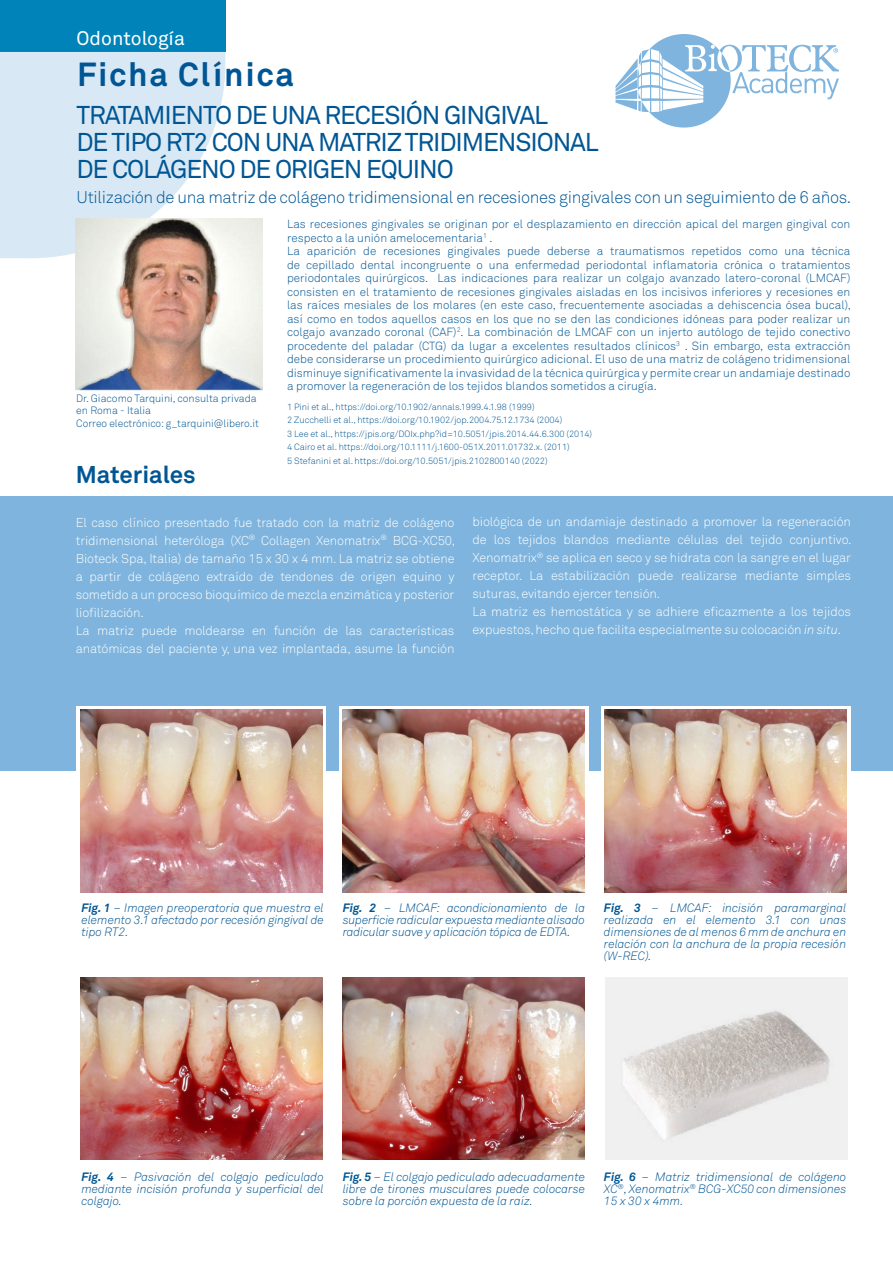
<style>
.page{position:relative;width:893px;height:1263px;background:#fff}
.page>*{position:absolute;margin:0;border:0;box-sizing:border-box;transform-origin:0 0}
.t1{font:700 33px "Akkurat Pro";letter-spacing:.05em;color:#005694}
.t2{font:25.5px/27px "Akkurat Pro";letter-spacing:-.045em;color:#005694}
.t3{font:700 24px "Akkurat Pro";color:#005694}
.t4{font:19.5px "Akkurat Pro";color:#fff}
.t5{font:16.8px "Akkurat Light Pro";letter-spacing:-.02em;color:#005694}
.t6{font:12.75px/18px "Akkurat Light Pro";letter-spacing:-.01em;color:#fff}
.t7{font:italic 12px/12px "Akkurat Light Pro";color:#005694;text-align:justify}
.t8{font:11.7px/13.5px "Akkurat Light Pro";color:#005694}
.t9{font:10.5px/12.6px "Akkurat Light Pro";color:#005694}
.t10{font:9px/13.5px "Akkurat Light Pro";color:#005694}
.s1{font-style:italic}
.s2{font-family:"Akkurat Pro";font-weight:700}
</style>
<div class="page">
<div style="left:0;top:0;width:225px;height:52px;background:#0083b9"></div>
<svg style="left:0;top:52px;width:225px;height:206px;background:#dbe9f4"></svg>
<div style="left:0;top:496px;width:893px;height:275px;background:#7eb4dd"></div>
<svg style="left:615px;top:34px;width:224px;height:94px"></svg>
<img style="left:80px;top:977px;width:242px;height:183px">
<img style="left:342px;top:977px;width:243px;height:183px">
<div style="left:605px;top:977px;width:242px;height:183px;background:#f0f0f0"></div>
<img style="left:623px;top:1010px;width:207px;height:129px">
<svg style="left:77px;top:706px;width:249px;height:187px;fill:#fff"></svg>
<div style="left:339px;top:706px;width:249px;height:190px;background:#fff"></div>
<div style="left:601px;top:706px;width:249px;height:190px;background:#fff"></div>
<img style="left:80px;top:709px;width:242px;height:183px">
<img style="left:342px;top:709px;width:243px;height:183px">
<img style="left:604px;top:709px;width:243px;height:183px">
<img style="left:75px;top:219px;width:187px;height:172px">
<h3 class="t4" style="left:77px;top:27px;width:110px">Odontología</h3>
<h1 class="t1" style="left:77px;top:54px;width:219px">Ficha Clínica</h1>
<h2 class="t2" style="left:77px;top:102px;width:524px">TRATAMIENTO DE UNA RECESIÓN GINGIVAL<br>DE TIPO RT2 CON UNA MATRIZ TRIDIMENSIONAL<br>DE COLÁGENO DE ORIGEN EQUINO</h2>
<h3 class="t5" style="left:77px;top:188px;width:776px">Utilización de una matriz de colágeno tridimensional en recesiones gingivales con un seguimiento de 6 años.</h3>
<p class="t8" style="left:287px;top:218px;width:566px">Las recesiones gingivales se originan por el desplazamiento en dirección apical del margen gingival con respecto a la unión amelocementaria<sup>1</sup> .<br>La aparición de recesiones gingivales puede deberse a traumatismos repetidos como una técnica de cepillado dental incongruente o una enfermedad periodontal inflamatoria crónica o tratamientos periodontales quirúrgicos. Las indicaciones para realizar un colgajo avanzado latero-coronal (LMCAF) consisten en el tratamiento de recesiones gingivales aisladas en los incisivos inferiores y recesiones en las raíces mesiales de los molares (en este caso, frecuentemente asociadas a dehiscencia ósea bucal), así como en todos aquellos casos en los que no se den las condiciones idóneas para poder realizar un colgajo avanzado coronal (CAF)<sup>2</sup>. La combinación de LMCAF con un injerto autólogo de tejido conectivo procedente del paladar (CTG) da lugar a excelentes resultados clínicos<sup>3</sup> . Sin embargo, esta extracción debe considerarse un procedimiento quirúrgico adicional. El uso de una matriz de colágeno tridimensional disminuye significativamente la invasividad de la técnica quirúrgica y permite crear un andamiaje destinado a promover la regeneración de los tejidos blandos sometidos a cirugía.</p>
<p class="t10" style="left:287px;top:400px;width:307px">1 Pini et al., https://doi.org/10.1902/annals.1999.4.1.98 (1999)<br>2 Zucchelli et al., https://doi.org/10.1902/jop.2004.75.12.1734 (2004)<br>3 Lee et al., https://jpis.org/DOIx.php?id=10.5051/jpis.2014.44.6.300 (2014)<br>4 Cairo et al. https://doi.org/10.1111/j.1600-051X.2011.01732.x. (2011)<br>5 Stefanini et al. https://doi.org/10.5051/jpis.2102800140 (2022)</p>
<p class="t9" style="left:76px;top:392px;width:184px">Dr. Giacomo Tarquini, consulta privada en Roma - Italia<br>Correo electrónico: g_tarquini@libero.it</p>
<h3 class="t3" style="left:76px;top:460px;width:122px">Materiales</h3>
<p class="t6" style="left:76px;top:513px;width:381px">El caso clínico presentado fue tratado con la matriz de colágeno tridimensional heteróloga (XC<sup>®</sup> Collagen Xenomatrix<sup>®</sup> BCG-XC50, Bioteck Spa, Italia) de tamaño 15 x 30 x 4 mm. La matriz se obtiene a partir de colágeno extraído de tendones de origen equino y sometido a un proceso bioquímico de mezcla enzimática y posterior liofilización.<br>La matriz puede moldearse en función de las características anatómicas del paciente y, una vez implantada, asume la función</p>
<p class="t6" style="left:472px;top:513px;width:381px">biológica de un andamiaje destinado a promover la regeneración de los tejidos blandos mediante células del tejido conjuntivo.<br>Xenomatrix<sup>®</sup> se aplica en seco y se hidrata con la sangre en el lugar receptor. La estabilización puede realizarse mediante simples suturas, evitando ejercer tensión.<br>La matriz es hemostática y se adhiere eficazmente a los tejidos expuestos, hecho que facilita especialmente su colocación <span class="s1">in situ</span>.</p>
<p class="t7" style="left:81px;top:902px;width:244px"><span class="s2">Fig. 1</span> – Imagen preoperatoria que muestra el elemento 3.1 afectado por recesión gingival de tipo RT2.</p>
<p class="t7" style="left:343px;top:902px;width:244px"><span class="s2">Fig. 2</span> – LMCAF: acondicionamiento de la superficie radicular expuesta mediante alisado radicular suave y aplicación tópica de EDTA.</p>
<p class="t7" style="left:604px;top:902px;width:244px"><span class="s2">Fig. 3</span> – LMCAF: incisión paramarginal realizada en el elemento 3.1 con unas dimensiones de al menos 6 mm de anchura en relación con la anchura de la propia recesión (W-REC).</p>
<p class="t7" style="left:81px;top:1171px;width:244px"><span class="s2">Fig. 4</span> – Pasivación del colgajo pediculado mediante incisión profunda y superficial del colgajo.</p>
<p class="t7" style="left:343px;top:1171px;width:244px"><span class="s2">Fig. 5</span> – El colgajo pediculado adecuadamente libre de tirones musculares puede colocarse sobre la porción expuesta de la raíz.</p>
<p class="t7" style="left:604px;top:1171px;width:244px"><span class="s2">Fig. 6</span> – Matriz tridimensional de colágeno XC<sup>®</sup>, Xenomatrix<sup>®</sup> BCG-XC50 con dimensiones 15 x 30 x 4mm.</p>
</div>
